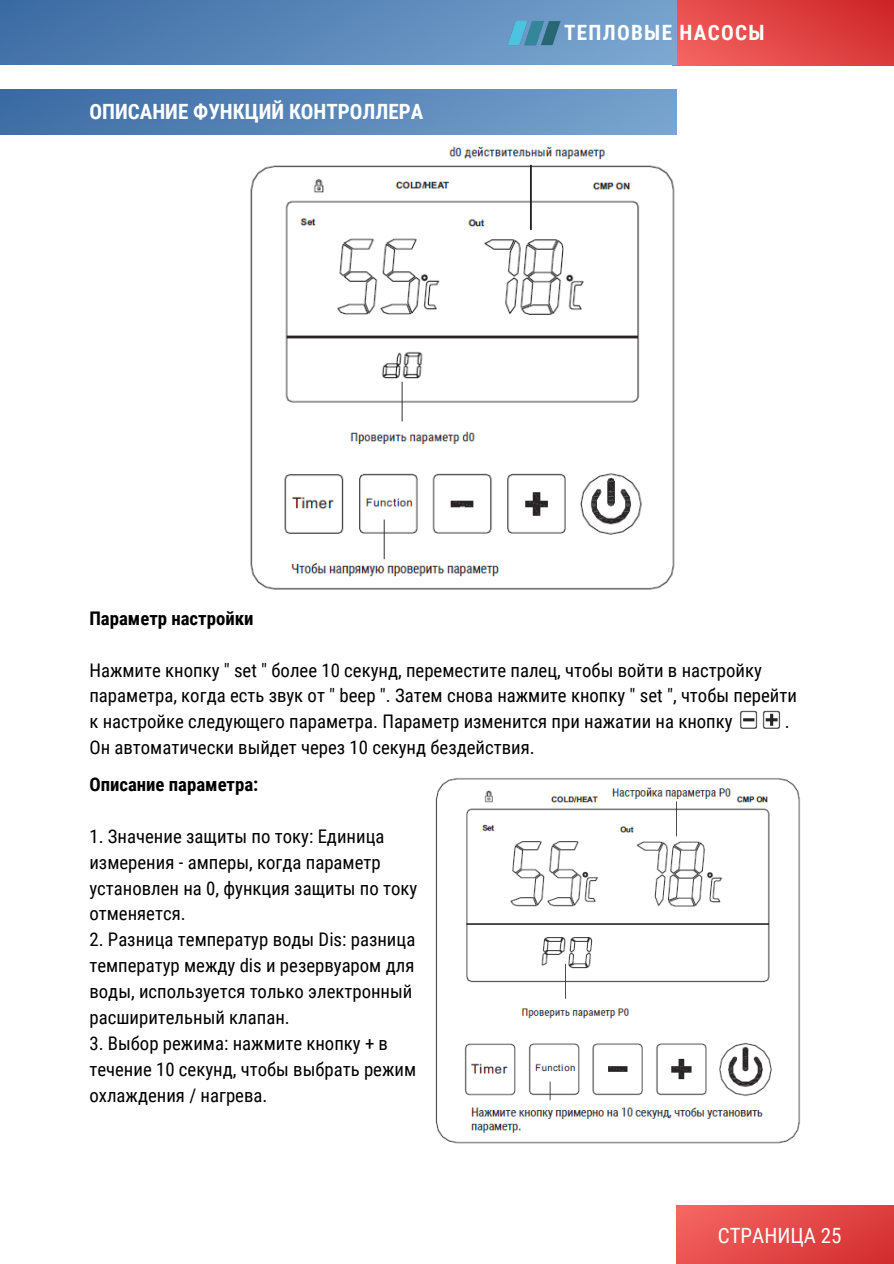
<style>
.page{position:relative;width:894px;height:1264px;background:#fff}
.page>*{position:absolute;margin:0;border:0;box-sizing:border-box;transform-origin:0 0}
.t1{font:700 21px "Roboto Condensed";color:#fff}
.t2{font:700 21px "Roboto Condensed";letter-spacing:.065em;color:#fff}
.t3{font:21px "Roboto Condensed";color:#fff}
.t4{font:18.75px/26px "Roboto Condensed";color:#000}
.t5{font:700 18.75px "Roboto Condensed";color:#000}
</style>
<div class="page">
<div style="left:671px;top:0;width:222px;height:65px;background:linear-gradient(to right,#ef5c59,#d32f30)"></div>
<div style="left:0;top:0;width:676px;height:65px;background:linear-gradient(to right,#3f6ea6,#79a4cf)"></div>
<img style="left:505px;top:16px;width:59px;height:35px">
<div style="left:0;top:89px;width:676px;height:45px;background:linear-gradient(to right,#3c6ca4,#77a3ce)"></div>
<div style="left:676px;top:1205px;width:217px;height:58px;background:linear-gradient(to right,#f15e5b,#d73536)"></div>
<img style="left:740px;top:710px;width:41px;height:19px">
<img style="left:250px;top:146px;width:425px;height:444px">
<img style="left:435px;top:777px;width:366px;height:367px">
<p class="t1" style="left:89px;top:97px;width:335px">ОПИСАНИЕ ФУНКЦИЙ КОНТРОЛЛЕРА</p>
<p class="t2" style="left:564px;top:21px;width:202px">ТЕПЛОВЫЕ НАСОСЫ</p>
<p class="t5" style="left:89px;top:607px;width:166px">Параметр настройки</p>
<p class="t4" style="left:89px;top:657px;width:708px">Нажмите кнопку ″ set ″ более 10 секунд, переместите палец, чтобы войти в настройку параметра, когда есть звук от ″ beep ″. Затем снова нажмите кнопку ″ set ″, чтобы перейти к настройке следующего параметра. Параметр изменится при нажатии на кнопку</p>
<p class="t4" style="left:784px;top:709px;width:6px">.</p>
<p class="t4" style="left:89px;top:735px;width:446px">Он автоматически выйдет через 10 секунд бездействия.</p>
<p class="t5" style="left:89px;top:773px;width:170px">Описание параметра:</p>
<p class="t4" style="left:89px;top:823px;width:329px">1. Значение защиты по току: Единица измерения - амперы, когда параметр установлен на 0, функция защиты по току отменяется.</p>
<p class="t4" style="left:89px;top:927px;width:327px">2. Разница температур воды Dis: разница температур между dis и резервуаром для воды, используется только электронный расширительный клапан.</p>
<p class="t4" style="left:89px;top:1030px;width:328px">3. Выбор режима: нажмите кнопку + в течение 10 секунд, чтобы выбрать режим охлаждения / нагрева.</p>
<p class="t3" style="left:717px;top:1223px;width:125px">СТРАНИЦА 25</p>
</div>
